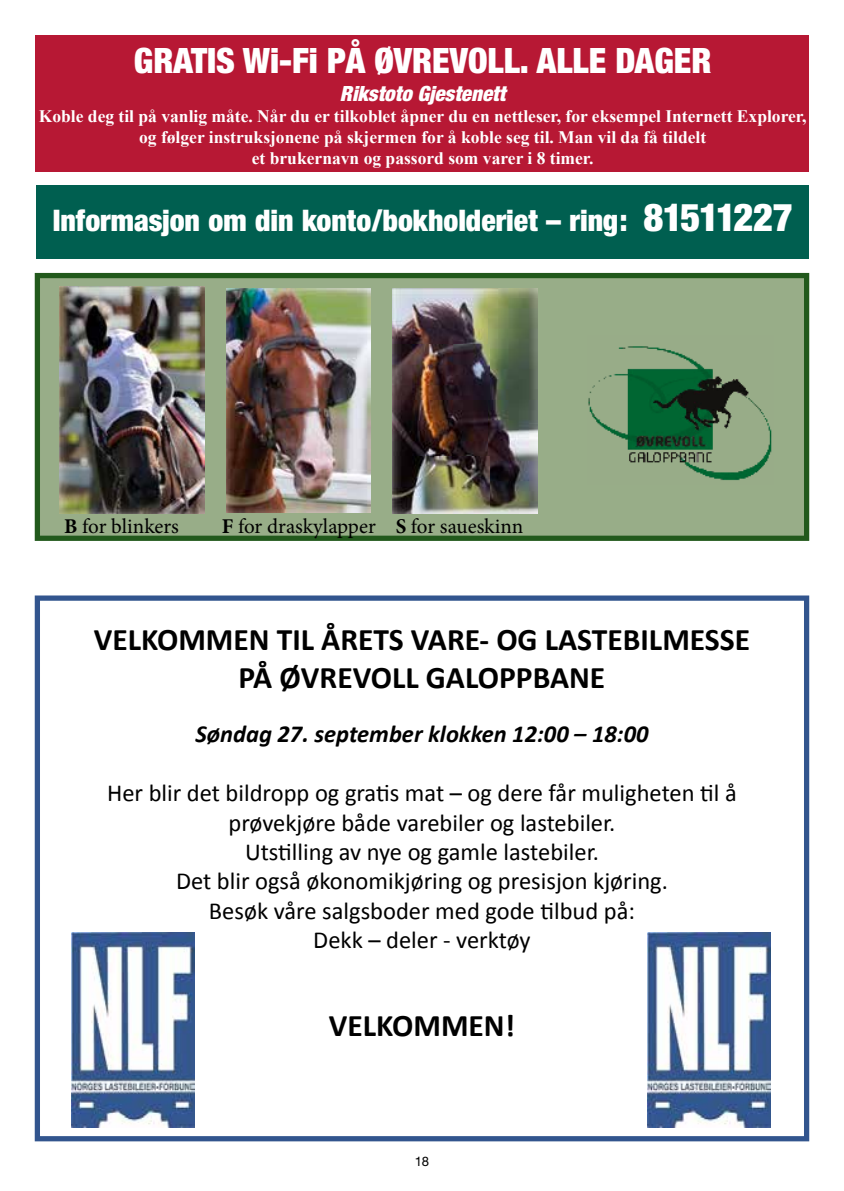
<style>
.page{position:relative;width:844px;height:1191px;background:#fff}
.page>*{position:absolute;margin:0;border:0;box-sizing:border-box;transform-origin:0 0}
.t1{font:900 condensed 35px "Helvetica Neue";color:#fff}
.t2{font:700 31.5px/37.8px "Calibri";color:#000;text-align:center}
.t3{font:900 condensed 29.75px "Helvetica Neue";color:#fff}
.t4{font:24.5px/29.4px "Calibri";color:#000;text-align:center}
.t5{font:italic 700 24.5px "Calibri";color:#000}
.t6{font:21px "Minion Pro";color:#000}
.t7{font:italic 900 condensed 21px "Helvetica Neue";color:#fff}
.t8{font:700 17.5px/21px "Times New Roman";color:#fff;text-align:center}
.t9{font:13.12px "Helvetica Neue";color:#000}
.s1{font-size:38.5px}
.s2{font-weight:700}
</style>
<div class="page">
<div style="left:37px;top:275px;width:769px;height:263px;background:#98ad88"></div>
<div style="left:35px;top:273px;width:774px;height:268px;border:5px solid #22591c"></div>
<img style="left:60px;top:287px;width:144px;height:226px">
<img style="left:226px;top:288px;width:144px;height:224px">
<img style="left:392px;top:289px;width:145px;height:224px">
<img style="left:588px;top:346px;width:184px;height:135px">
<div style="left:36px;top:35px;width:773px;height:136px;background:#b71834"></div>
<div style="left:36px;top:185px;width:773px;height:74px;background:#005f50"></div>
<div style="left:35px;top:595px;width:774px;height:546px;border:5px solid #32558e"></div>
<img style="left:72px;top:933px;width:122px;height:195px">
<img style="left:647px;top:933px;width:123px;height:195px">
<h1 class="t1" style="left:134px;top:39px;width:579px">GRATIS Wi-Fi PÅ ØVREVOLL. ALLE DAGER</h1>
<p class="t7" style="left:340px;top:81px;width:167px">Rikstoto Gjestenett</p>
<p class="t8" style="left:39px;top:106px;width:769px">Koble deg til på vanlig måte. Når du er tilkoblet åpner du en nettleser, for eksempel Internett Explorer, og følger instruksjonene på skjermen for å koble seg til. Man vil da få tildelt<br>et brukernavn og passord som varer i 8 timer.</p>
<p class="t3" style="left:53px;top:202px;width:741px">Informasjon om din konto/bokholderiet – ring: <span class="s1">81511227</span></p>
<p class="t6" style="left:64px;top:512px;width:116px"><span class="s2">B</span> for blinkers</p>
<p class="t6" style="left:221px;top:512px;width:303px"><span class="s2">F</span> for draskylapper <span class="s2">S</span> for saueskinn</p>
<p class="t2" style="left:94px;top:620px;width:657px">VELKOMMEN TIL ÅRETS VARE- OG LASTEBILMESSE<br>PÅ ØVREVOLL GALOPPBANE</p>
<p class="t5" style="left:195px;top:718px;width:454px">Søndag 27. september klokken 12:00 – 18:00</p>
<p class="t4" style="left:107px;top:778px;width:631px">Her blir det bildropp og gratis mat – og dere får muligheten til å prøvekjøre både varebiler og lastebiler.<br>Utstilling av nye og gamle lastebiler.<br>Det blir også økonomikjøring og presisjon kjøring.<br>Besøk våre salgsboder med gode tilbud på:<br>Dekk – deler - verktøy</p>
<p class="t2" style="left:329px;top:1007px;width:187px">VELKOMMEN!</p>
<p class="t9" style="left:414px;top:1153px;width:16px">18</p>
</div>
